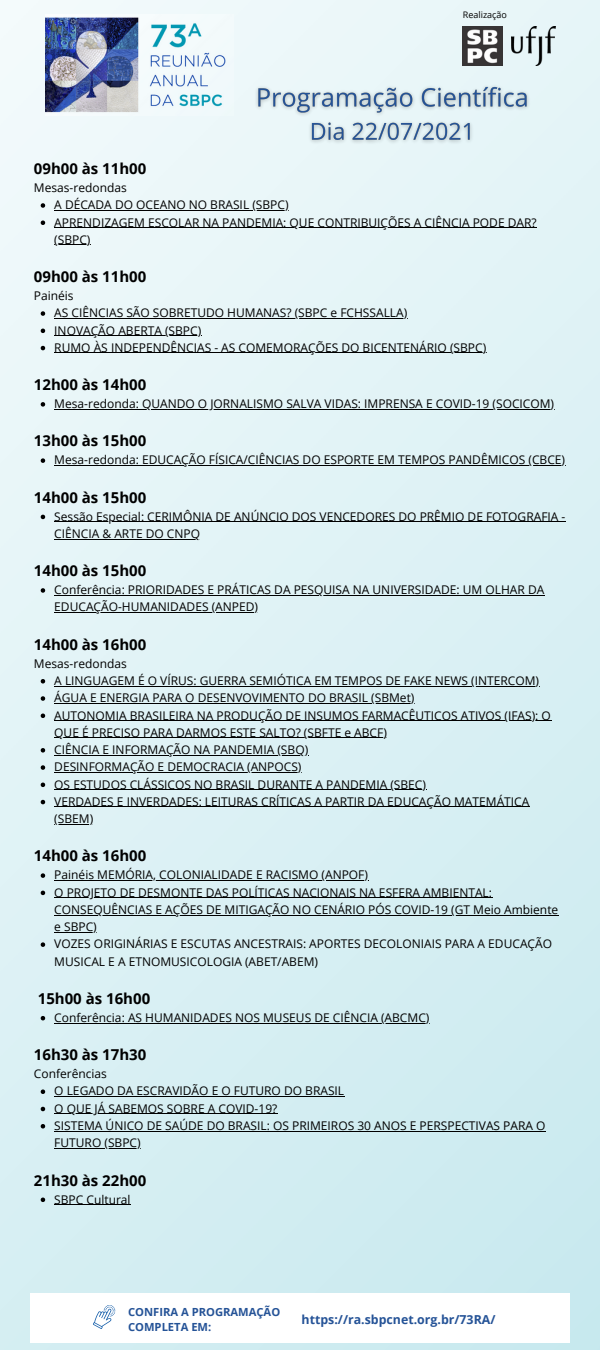
<style>
.page{position:relative;width:600px;height:1350px;background:#fff}
.page>*{position:absolute;margin:0;border:0;box-sizing:border-box;transform-origin:0 0}
.t1{font:700 15px "Open Sans";color:#000}
.t2{font:700 12.4px "Open Sans";color:#255397}
.t3{font:12px/17.2px "Open Sans";color:#000}
.t4{font:700 11.2px/15px "Open Sans";color:#255397}
.t5{font:9px "Open Sans";color:#000}
</style>
<div class="page">
<img style="left:0;top:0;width:600px;height:1349px">
<div style="left:30px;top:1292px;width:540px;height:50px;background:#fff"></div>
<svg style="left:93px;top:1305px;width:23px;height:23px"></svg>
<img style="left:45px;top:15px;width:188px;height:100px">
<img style="left:512px;top:26px;width:43px;height:39px">
<img style="left:463px;top:26px;width:40px;height:39px">
<img style="left:250px;top:73px;width:286px;height:81px">
<svg style="left:41px;top:203px;width:4px;height:5px"></svg>
<hr style="left:54px;top:210px;width:235px;height:1px;background:#000">
<svg style="left:41px;top:220px;width:4px;height:5px"></svg>
<hr style="left:54px;top:227px;width:483px;height:1px;background:#000">
<hr style="left:54px;top:244px;width:37px;height:1px;background:#000">
<svg style="left:41px;top:311px;width:4px;height:5px"></svg>
<hr style="left:54px;top:318px;width:354px;height:1px;background:#000">
<svg style="left:41px;top:328px;width:4px;height:5px"></svg>
<hr style="left:54px;top:335px;width:147px;height:1px;background:#000">
<svg style="left:41px;top:346px;width:4px;height:4px"></svg>
<hr style="left:54px;top:352px;width:433px;height:1px;background:#000">
<svg style="left:41px;top:402px;width:4px;height:4px"></svg>
<hr style="left:54px;top:409px;width:501px;height:1px;background:#000">
<svg style="left:41px;top:458px;width:4px;height:5px"></svg>
<hr style="left:54px;top:465px;width:512px;height:1px;background:#000">
<svg style="left:41px;top:514px;width:4px;height:5px"></svg>
<hr style="left:54px;top:521px;width:512px;height:1px;background:#000">
<hr style="left:54px;top:538px;width:146px;height:1px;background:#000">
<svg style="left:41px;top:588px;width:4px;height:4px"></svg>
<hr style="left:54px;top:595px;width:491px;height:1px;background:#000">
<hr style="left:54px;top:612px;width:204px;height:1px;background:#000">
<svg style="left:41px;top:679px;width:4px;height:4px"></svg>
<hr style="left:54px;top:685px;width:486px;height:1px;background:#000">
<svg style="left:41px;top:696px;width:4px;height:4px"></svg>
<hr style="left:54px;top:703px;width:361px;height:1px;background:#000">
<svg style="left:41px;top:713px;width:4px;height:5px"></svg>
<hr style="left:54px;top:720px;width:497px;height:1px;background:#000">
<hr style="left:54px;top:737px;width:333px;height:1px;background:#000">
<svg style="left:41px;top:748px;width:4px;height:4px"></svg>
<hr style="left:54px;top:754px;width:255px;height:1px;background:#000">
<svg style="left:41px;top:765px;width:4px;height:4px"></svg>
<hr style="left:54px;top:772px;width:248px;height:1px;background:#000">
<svg style="left:41px;top:782px;width:4px;height:5px"></svg>
<hr style="left:54px;top:789px;width:372px;height:1px;background:#000">
<svg style="left:41px;top:799px;width:4px;height:5px"></svg>
<hr style="left:54px;top:806px;width:476px;height:1px;background:#000">
<hr style="left:54px;top:823px;width:39px;height:1px;background:#000">
<svg style="left:41px;top:873px;width:4px;height:4px"></svg>
<hr style="left:54px;top:880px;width:314px;height:1px;background:#000">
<svg style="left:41px;top:890px;width:4px;height:5px"></svg>
<hr style="left:54px;top:897px;width:439px;height:1px;background:#000">
<hr style="left:54px;top:914px;width:505px;height:1px;background:#000">
<hr style="left:54px;top:931px;width:43px;height:1px;background:#000">
<svg style="left:41px;top:942px;width:4px;height:4px"></svg>
<svg style="left:41px;top:1015px;width:4px;height:5px"></svg>
<hr style="left:54px;top:1022px;width:74px;height:1px;background:#000">
<hr style="left:128px;top:1022px;width:302px;height:1px;background:#000">
<svg style="left:41px;top:1089px;width:4px;height:4px"></svg>
<hr style="left:54px;top:1096px;width:290px;height:1px;background:#000">
<svg style="left:41px;top:1106px;width:4px;height:5px"></svg>
<hr style="left:54px;top:1113px;width:224px;height:1px;background:#000">
<svg style="left:41px;top:1123px;width:4px;height:5px"></svg>
<hr style="left:54px;top:1130px;width:492px;height:1px;background:#000">
<hr style="left:54px;top:1147px;width:87px;height:1px;background:#000">
<svg style="left:41px;top:1197px;width:4px;height:4px"></svg>
<hr style="left:54px;top:1204px;width:77px;height:1px;background:#000">
<p class="t1" style="left:34px;top:158px;width:114px">09h00 às 11h00</p>
<p class="t3" style="left:34px;top:179px;width:94px">Mesas-redondas</p>
<p class="t5" style="left:463px;top:9px;width:46px">Realização</p>
<p class="t3" style="left:54px;top:196px;width:236px">A DÉCADA DO OCEANO NO BRASIL (SBPC)</p>
<p class="t3" style="left:54px;top:213px;width:484px">APRENDIZAGEM ESCOLAR NA PANDEMIA: QUE CONTRIBUIÇÕES A CIÊNCIA PODE DAR? (SBPC)</p>
<p class="t1" style="left:34px;top:266px;width:114px">09h00 às 11h00</p>
<p class="t3" style="left:34px;top:287px;width:41px">Painéis</p>
<p class="t3" style="left:54px;top:304px;width:354px">AS CIÊNCIAS SÃO SOBRETUDO HUMANAS? (SBPC e FCHSSALLA)</p>
<p class="t3" style="left:54px;top:321px;width:148px">INOVAÇÃO ABERTA (SBPC)</p>
<p class="t3" style="left:54px;top:338px;width:433px">RUMO ÀS INDEPENDÊNCIAS - AS COMEMORAÇÕES DO BICENTENÁRIO (SBPC)</p>
<p class="t1" style="left:34px;top:374px;width:114px">12h00 às 14h00</p>
<p class="t3" style="left:54px;top:395px;width:501px">Mesa-redonda: QUANDO O JORNALISMO SALVA VIDAS: IMPRENSA E COVID-19 (SOCICOM)</p>
<p class="t1" style="left:34px;top:430px;width:114px">13h00 às 15h00</p>
<p class="t3" style="left:54px;top:451px;width:512px">Mesa-redonda: EDUCAÇÃO FÍSICA/CIÊNCIAS DO ESPORTE EM TEMPOS PANDÊMICOS (CBCE)</p>
<p class="t1" style="left:34px;top:486px;width:114px">14h00 às 15h00</p>
<p class="t3" style="left:54px;top:507px;width:513px">Sessão Especial: CERIMÔNIA DE ANÚNCIO DOS VENCEDORES DO PRÊMIO DE FOTOGRAFIA -<br>CIÊNCIA &amp; ARTE DO CNPQ</p>
<p class="t1" style="left:34px;top:560px;width:114px">14h00 às 15h00</p>
<p class="t3" style="left:54px;top:581px;width:492px">Conferência: PRIORIDADES E PRÁTICAS DA PESQUISA NA UNIVERSIDADE: UM OLHAR DA<br>EDUCAÇÃO-HUMANIDADES (ANPED)</p>
<p class="t1" style="left:34px;top:633px;width:114px">14h00 às 16h00</p>
<p class="t3" style="left:34px;top:654px;width:94px">Mesas-redondas</p>
<p class="t3" style="left:54px;top:671px;width:486px">A LINGUAGEM É O VÍRUS: GUERRA SEMIÓTICA EM TEMPOS DE FAKE NEWS (INTERCOM)</p>
<p class="t3" style="left:54px;top:689px;width:362px">ÁGUA E ENERGIA PARA O DESENVOVIMENTO DO BRASIL (SBMet)</p>
<p class="t3" style="left:54px;top:706px;width:498px">AUTONOMIA BRASILEIRA NA PRODUÇÃO DE INSUMOS FARMACÊUTICOS ATIVOS (IFAS): O<br>QUE É PRECISO PARA DARMOS ESTE SALTO? (SBFTE e ABCF)</p>
<p class="t3" style="left:54px;top:740px;width:255px">CIÊNCIA E INFORMAÇÃO NA PANDEMIA (SBQ)</p>
<p class="t3" style="left:54px;top:758px;width:249px">DESINFORMAÇÃO E DEMOCRACIA (ANPOCS)</p>
<p class="t3" style="left:54px;top:775px;width:373px">OS ESTUDOS CLÁSSICOS NO BRASIL DURANTE A PANDEMIA (SBEC)</p>
<p class="t3" style="left:54px;top:792px;width:477px">VERDADES E INVERDADES: LEITURAS CRÍTICAS A PARTIR DA EDUCAÇÃO MATEMÁTICA (SBEM)</p>
<p class="t1" style="left:34px;top:845px;width:114px">14h00 às 16h00</p>
<p class="t3" style="left:54px;top:866px;width:315px">Painéis MEMÓRIA, COLONIALIDADE E RACISMO (ANPOF)</p>
<p class="t3" style="left:54px;top:883px;width:505px">O PROJETO DE DESMONTE DAS POLÍTICAS NACIONAIS NA ESFERA AMBIENTAL:<br>CONSEQUÊNCIAS E AÇÕES DE MITIGAÇÃO NO CENÁRIO PÓS COVID-19 (GT Meio Ambiente e SBPC)</p>
<p class="t3" style="left:54px;top:935px;width:499px">VOZES ORIGINÁRIAS E ESCUTAS ANCESTRAIS: APORTES DECOLONIAIS PARA A EDUCAÇÃO<br>MUSICAL E A ETNOMUSICOLOGIA (ABET/ABEM)</p>
<p class="t1" style="left:38px;top:987px;width:114px">15h00 às 16h00</p>
<p class="t3" style="left:54px;top:1008px;width:377px">Conferência: AS HUMANIDADES NOS MUSEUS DE CIÊNCIA (ABCMC)</p>
<p class="t1" style="left:34px;top:1044px;width:114px">16h30 às 17h30</p>
<p class="t3" style="left:34px;top:1064px;width:75px">Conferências</p>
<p class="t3" style="left:54px;top:1082px;width:291px">O LEGADO DA ESCRAVIDÃO E O FUTURO DO BRASIL</p>
<p class="t3" style="left:54px;top:1099px;width:225px">O QUE JÁ SABEMOS SOBRE A COVID-19?</p>
<p class="t3" style="left:54px;top:1116px;width:493px">SISTEMA ÚNICO DE SAÚDE DO BRASIL: OS PRIMEIROS 30 ANOS E PERSPECTIVAS PARA O<br>FUTURO (SBPC)</p>
<p class="t1" style="left:34px;top:1169px;width:114px">21h30 às 22h00</p>
<p class="t3" style="left:54px;top:1190px;width:78px">SBPC Cultural</p>
<p class="t4" style="left:128px;top:1303px;width:154px">CONFIRA A PROGRAMAÇÃO<br>COMPLETA EM:</p>
<p class="t2" style="left:302px;top:1310px;width:195px">https://ra.sbpcnet.org.br/73RA/</p>
</div>
